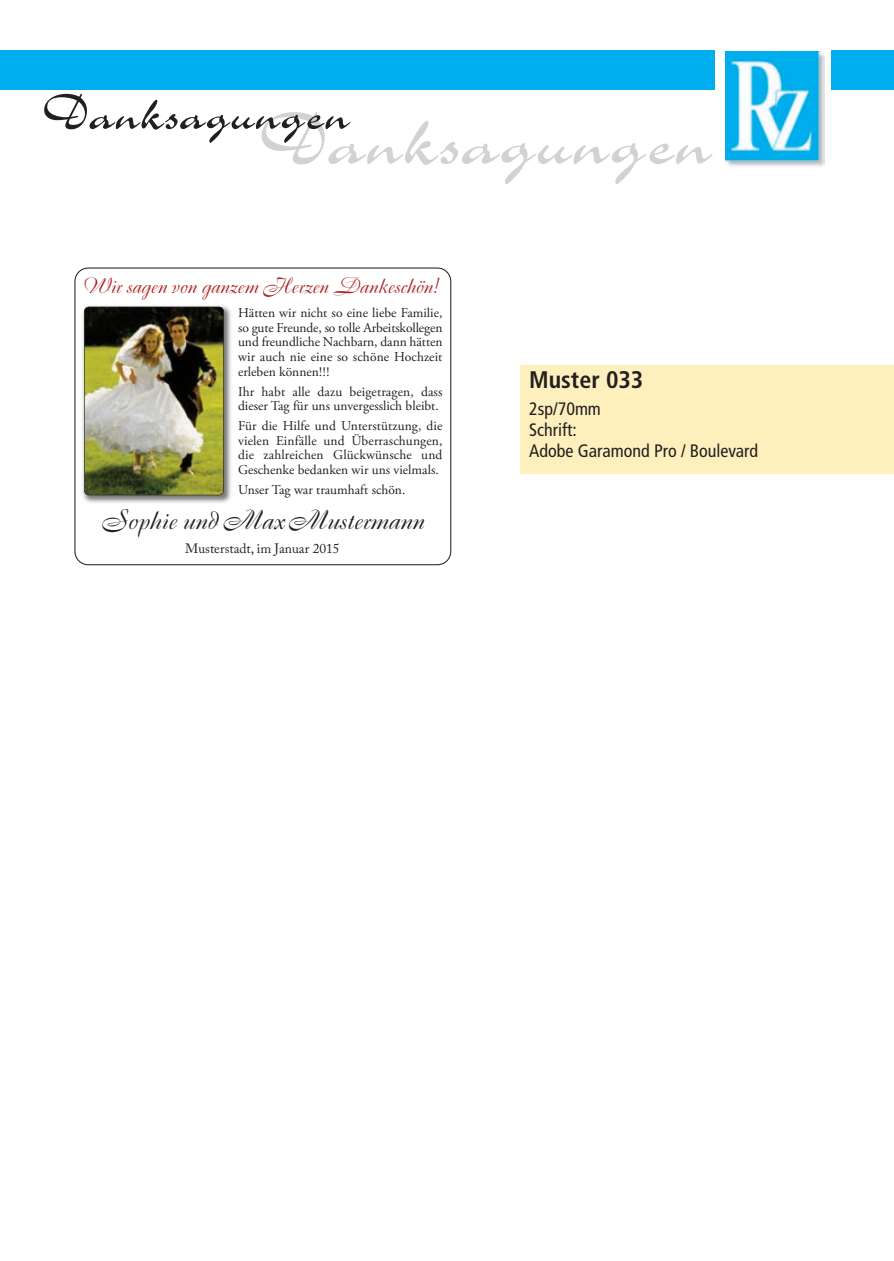
<style>
.page{position:relative;width:894px;height:1261px;background:#fff}
.page>*{position:absolute;margin:0;border:0;box-sizing:border-box;transform-origin:0 0}
.t1{font:84px "Charme";color:#d1d2d4}
.t2{font:57px "Charme";color:#231f20}
.t3{font:26.55px "Boulevard";color:#231f20}
.t4{font:700 condensed 24px "Frutiger";color:#231f20}
.t5{font:21.6px "Boulevard";color:#aa2221;scale:.95 1}
.t6{font:condensed 18px/21px "Frutiger";color:#231f20}
.t7{font:13.5px/14.7px "Adobe Garamond Pro";color:#231f20;text-align:justify}
.t8{font:13.5px "Adobe Caslon Pro";color:#231f20}
</style>
<div class="page">
<div style="left:521px;top:365px;width:373px;height:108px;background:#fef0bd"></div>
<svg style="left:74px;top:267px;width:377px;height:298px"></svg>
<div style="left:0;top:50px;width:894px;height:40px;background:#00aeef"></div>
<div style="left:716px;top:49px;width:115px;height:118px;background:#fff"></div>
<img style="left:726px;top:52px;width:99px;height:115px">
<h2 class="t2" style="left:43px;top:94px;width:309px">Danksagungen</h2>
<h1 class="t1" style="left:259px;top:112px;width:455px">Danksagungen</h1>
<h3 class="t5" style="left:83px;top:276px;width:375px">Wir sagen von ganzem Herzen Dankeschön!</h3>
<p class="t7" style="left:238px;top:306px;width:206px">Hätten wir nicht so eine liebe Familie, so gute Freunde, so tolle Arbeitskollegen und freundliche Nachbarn, dann hätten wir auch nie eine so schöne Hochzeit erleben können!!!</p>
<p class="t7" style="left:238px;top:385px;width:206px">Ihr habt alle dazu beigetragen, dass dieser Tag für uns unvergesslich bleibt.</p>
<p class="t7" style="left:238px;top:419px;width:206px">Für die Hilfe und Unterstützung, die vielen Einfälle und Überraschungen, die zahlreichen Glückwünsche und Geschenke bedanken wir uns vielmals.</p>
<p class="t7" style="left:238px;top:483px;width:169px">Unser Tag war traumhaft schön.</p>
<h3 class="t3" style="left:101px;top:509px;width:325px">Sophie und Max Mustermann</h3>
<p class="t8" style="left:185px;top:543px;width:156px">Musterstadt, im Januar 2015</p>
<h3 class="t4" style="left:529px;top:370px;width:116px">Muster 033</h3>
<h3 class="t6" style="left:529px;top:400px;width:231px">2sp/70mm<br>Schrift:<br>Adobe Garamond Pro / Boulevard</h3>
</div>
